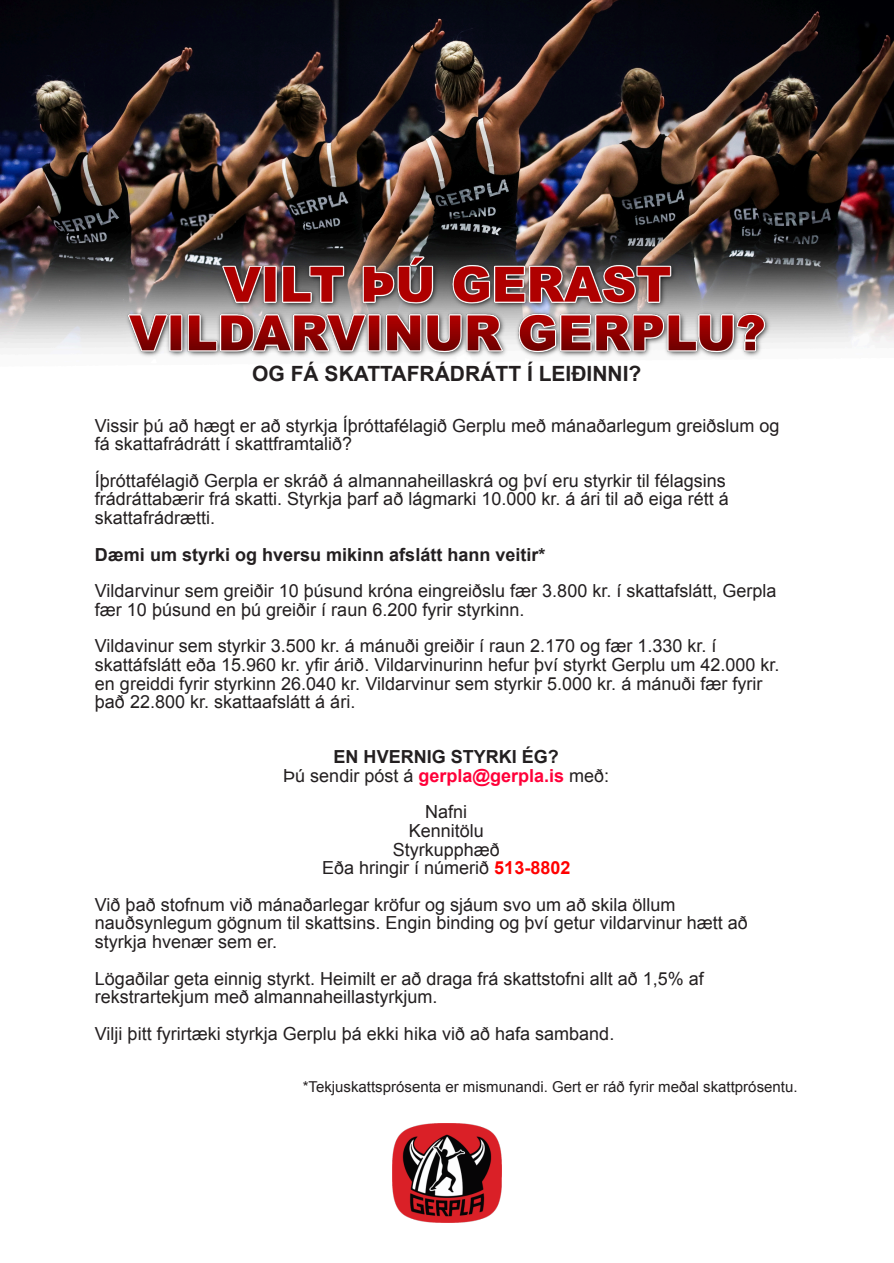
<style>
.page{position:relative;width:894px;height:1263px;background:#fff}
.page>*{position:absolute;margin:0;border:0;box-sizing:border-box;transform-origin:0 0}
.t1{font:700 21px "Arial";color:#231f20}
.t2{font:18px "Arial";color:#231f20}
.t3{font:700 18px "Arial";color:#231f20}
.t4{font:15px "Arial";color:#231f20}
.s1{font-weight:700;color:#ff0039}
.s2{font-weight:700;color:#f00}
</style>
<div class="page">
<img style="left:0;top:0;width:893px;height:349px">
<img style="left:126px;top:252px;width:645px;height:105px">
<img style="left:392px;top:1123px;width:109px;height:99px">
<p class="t1" style="left:252px;top:366px;width:390px">OG FÁ SKATTAFRÁDRÁTT Í LEIÐINNI?</p>
<p class="t2" style="left:95px;top:418px;width:686px">Vissir þú að hægt er að styrkja Íþróttafélagið Gerplu með mánaðarlegum greiðslum og</p>
<p class="t2" style="left:95px;top:437px;width:259px">fá skattafrádrátt í skattframtalið?</p>
<p class="t2" style="left:95px;top:474px;width:632px">Íþróttafélagið Gerpla er skráð á almannaheillaskrá og því eru styrkir til félagsins</p>
<p class="t2" style="left:95px;top:492px;width:635px">frádráttabærir frá skatti. Styrkja þarf að lágmarki 10.000 kr. á ári til að eiga rétt á</p>
<p class="t2" style="left:95px;top:511px;width:122px">skattafrádrætti.</p>
<p class="t3" style="left:95px;top:547px;width:452px">Dæmi um styrki og hversu mikinn afslátt hann veitir*</p>
<p class="t2" style="left:95px;top:584px;width:683px">Vildarvinur sem greiðir 10 þúsund króna eingreiðslu fær 3.800 kr. í skattafslátt, Gerpla</p>
<p class="t2" style="left:95px;top:603px;width:431px">fær 10 þúsund en þú greiðir í raun 6.200 fyrir styrkinn.</p>
<p class="t2" style="left:95px;top:639px;width:623px">Vildavinur sem styrkir 3.500 kr. á mánuði greiðir í raun 2.170 og fær 1.330 kr. í</p>
<p class="t2" style="left:95px;top:658px;width:686px">skattáfslátt eða 15.960 kr. yfir árið. Vildarvinurinn hefur því styrkt Gerplu um 42.000 kr.</p>
<p class="t2" style="left:95px;top:676px;width:668px">en greiddi fyrir styrkinn 26.040 kr. Vildarvinur sem styrkir 5.000 kr. á mánuði fær fyrir</p>
<p class="t2" style="left:95px;top:695px;width:262px">það 22.800 kr. skattaafslátt á ári.</p>
<p class="t3" style="left:333px;top:750px;width:227px">EN HVERNIG STYRKI ÉG?</p>
<p class="t2" style="left:283px;top:769px;width:327px">Þú sendir póst á <span class="s1">gerpla@gerpla.is</span> með:</p>
<p class="t2" style="left:425px;top:805px;width:44px">Nafni</p>
<p class="t2" style="left:408px;top:824px;width:77px">Kennitölu</p>
<p class="t2" style="left:392px;top:842px;width:109px">Styrkupphæð</p>
<p class="t2" style="left:322px;top:861px;width:250px">Eða hringir í númerið <span class="s2">513-8802</span></p>
<p class="t2" style="left:95px;top:898px;width:581px">Við það stofnum við mánaðarlegar kröfur og sjáum svo um að skila öllum</p>
<p class="t2" style="left:95px;top:916px;width:654px">nauðsynlegum gögnum til skattsins. Engin binding og því getur vildarvinur hætt að</p>
<p class="t2" style="left:95px;top:935px;width:184px">styrkja hvenær sem er.</p>
<p class="t2" style="left:95px;top:971px;width:610px">Lögaðilar geta einnig styrkt. Heimilt er að draga frá skattstofni allt að 1,5% af</p>
<p class="t2" style="left:95px;top:990px;width:344px">rekstrartekjum með almannaheillastyrkjum.</p>
<p class="t2" style="left:95px;top:1027px;width:520px">Vilji þitt fyrirtæki styrkja Gerplu þá ekki hika við að hafa samband.</p>
<p class="t4" style="left:302px;top:1081px;width:496px">*Tekjuskattsprósenta er mismunandi. Gert er ráð fyrir meðal skattprósentu.</p>
</div>
